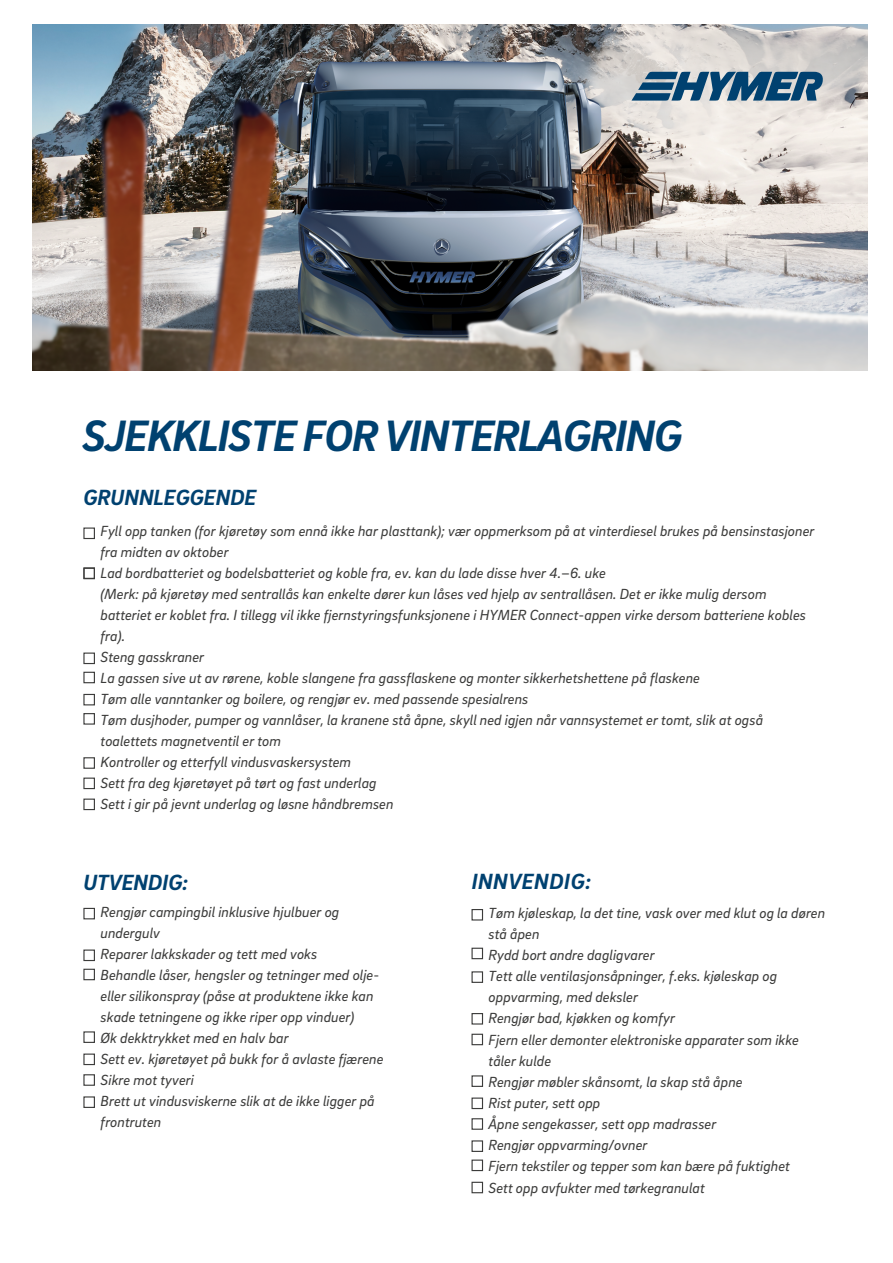
<style>
.page{position:relative;width:893px;height:1263px;background:#fff}
.page>*{position:absolute;margin:0;border:0;box-sizing:border-box;transform-origin:0 0}
.t1{font:italic 700 45px "Brix Sans";letter-spacing:-.03em;color:#004170}
.t2{font:italic 700 22.5px "Brix Sans";letter-spacing:-.005em;color:#004170}
.t3{font:italic 700 22.5px "Brix Sans";letter-spacing:.02em;color:#004170}
.t4{font:italic 15px/21px "Brix Sans";color:#3c3c3b}
</style>
<div class="page">
<img style="left:32px;top:24px;width:836px;height:346px">
<svg style="left:631px;top:72px;width:193px;height:29px;background:#4d7693"></svg>
<div style="left:83px;top:672px;width:12px;height:11px;border:1px solid #3c3c3b"></div>
<div style="left:83px;top:694px;width:12px;height:11px;border:1px solid #3c3c3b"></div>
<div style="left:83px;top:713px;width:12px;height:12px;border:1px solid #3c3c3b"></div>
<div style="left:83px;top:652px;width:12px;height:12px;border:1px solid #3c3c3b"></div>
<div style="left:83px;top:567px;width:12px;height:12px;border:1px solid #3c3c3b"></div>
<div style="left:83px;top:527px;width:12px;height:12px;border:1px solid #3c3c3b"></div>
<div style="left:83px;top:777px;width:12px;height:12px;border:1px solid #3c3c3b"></div>
<div style="left:83px;top:1053px;width:12px;height:12px;border:1px solid #3c3c3b"></div>
<div style="left:83px;top:1074px;width:12px;height:12px;border:1px solid #3c3c3b"></div>
<div style="left:83px;top:1096px;width:12px;height:12px;border:1px solid #3c3c3b"></div>
<div style="left:83px;top:1031px;width:12px;height:12px;border:1px solid #3c3c3b"></div>
<div style="left:83px;top:949px;width:12px;height:12px;border:1px solid #3c3c3b"></div>
<div style="left:83px;top:969px;width:12px;height:11px;border:1px solid #3c3c3b"></div>
<div style="left:83px;top:908px;width:12px;height:11px;border:1px solid #3c3c3b"></div>
<div style="left:471px;top:1159px;width:12px;height:12px;border:1px solid #3c3c3b"></div>
<div style="left:471px;top:1182px;width:12px;height:11px;border:1px solid #3c3c3b"></div>
<div style="left:471px;top:1140px;width:12px;height:12px;border:1px solid #3c3c3b"></div>
<div style="left:471px;top:1097px;width:12px;height:12px;border:1px solid #3c3c3b"></div>
<div style="left:471px;top:1118px;width:12px;height:12px;border:1px solid #3c3c3b"></div>
<div style="left:471px;top:1075px;width:12px;height:12px;border:1px solid #3c3c3b"></div>
<div style="left:471px;top:1013px;width:12px;height:11px;border:1px solid #3c3c3b"></div>
<div style="left:471px;top:1034px;width:12px;height:11px;border:1px solid #3c3c3b"></div>
<div style="left:471px;top:971px;width:12px;height:12px;border:1px solid #3c3c3b"></div>
<div style="left:471px;top:909px;width:12px;height:11px;border:1px solid #3c3c3b"></div>
<div style="left:471px;top:948px;width:12px;height:11px;border:1px solid #3c3c3b"></div>
<div style="left:83px;top:757px;width:12px;height:12px;border:1px solid #3c3c3b"></div>
<div style="left:83px;top:798px;width:12px;height:12px;border:1px solid #3c3c3b"></div>
<h1 class="t1" style="left:82px;top:406px;width:602px">SJEKKLISTE FOR VINTERLAGRING</h1>
<h2 class="t2" style="left:83px;top:482px;width:175px">GRUNNLEGGENDE</h2>
<p class="t4" style="left:101px;top:520px;width:715px">Fyll opp tanken (for kjøretøy som ennå ikke har plasttank); vær oppmerksom på at vinterdiesel brukes på bensinstasjoner fra midten av oktober<br>Lad bordbatteriet og bodelsbatteriet og koble fra, ev. kan du lade disse hver 4.–6. uke<br>(Merk: på kjøretøy med sentrallås kan enkelte dører kun låses ved hjelp av sentrallåsen. Det er ikke mulig dersom batteriet er koblet fra. I tillegg vil ikke fjernstyringsfunksjonene i HYMER Connect-appen virke dersom batteriene kobles fra).<br>Steng gasskraner<br>La gassen sive ut av rørene, koble slangene fra gassflaskene og monter sikkerhetshettene på flaskene<br>Tøm alle vanntanker og boilere, og rengjør ev. med passende spesialrens<br>Tøm dusjhoder, pumper og vannlåser, la kranene stå åpne, skyll ned igjen når vannsystemet er tomt, slik at også toalettets magnetventil er tom<br>Kontroller og etterfyll vindusvaskersystem<br>Sett fra deg kjøretøyet på tørt og fast underlag<br>Sett i gir på jevnt underlag og løsne håndbremsen</p>
<h2 class="t2" style="left:83px;top:868px;width:106px">UTVENDIG:</h2>
<p class="t4" style="left:101px;top:901px;width:284px">Rengjør campingbil inklusive hjulbuer og undergulv<br>Reparer lakkskader og tett med voks<br>Behandle låser, hengsler og tetninger med olje&shy;eller silikonspray (påse at produktene ikke kan skade tetningene og ikke riper opp vinduer)<br>Øk dekktrykket med en halv bar<br>Sett ev. kjøretøyet på bukk for å avlaste fjærene Sikre mot tyveri<br>Brett ut vindusviskerne slik at de ikke ligger på frontruten</p>
<h2 class="t3" style="left:472px;top:867px;width:121px">INNVENDIG:</h2>
<p class="t4" style="left:489px;top:901px;width:338px">Tøm kjøleskap, la det tine, vask over med klut og la døren stå åpen<br>Rydd bort andre dagligvarer<br>Tett alle ventilasjonsåpninger, f.eks. kjøleskap og oppvarming, med deksler<br>Rengjør bad, kjøkken og komfyr<br>Fjern eller demonter elektroniske apparater som ikke tåler kulde<br>Rengjør møbler skånsomt, la skap stå åpne<br>Rist puter, sett opp<br>Åpne sengekasser, sett opp madrasser<br>Rengjør oppvarming/ovner<br>Fjern tekstiler og tepper som kan bære på fuktighet<br>Sett opp avfukter med tørkegranulat</p>
</div>
